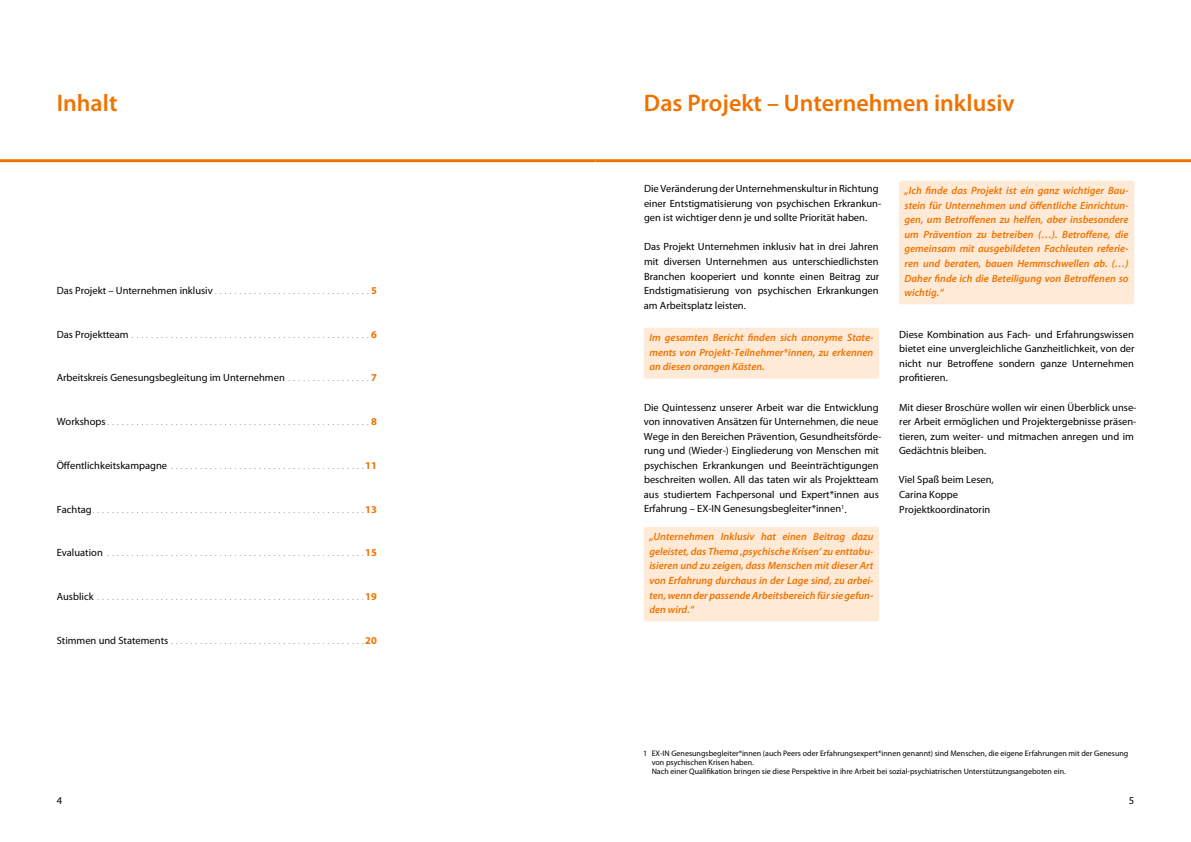
<style>
.page{position:relative;width:1191px;height:842px;background:#fff}
.page>*{position:absolute;margin:0;border:0;box-sizing:border-box;transform-origin:0 0}
.t1{font:600 24px "Myriad Pro";color:#f07200}
.t2{font:10.5px/14.6px "Myriad Pro";color:#000}
.t3{font:italic 600 10.5px/14.6px "Myriad Pro";color:#f07200;text-align:justify}
.t4{font:700 10.5px "Myriad Pro";color:#f07200}
.t5{font:8px/9px "Myriad Pro";color:#000}
.t6{font:300 8px "Myriad Pro";color:#000}
.s1{font-weight:400;font-size:10.5px}
.s2{font-weight:700;font-size:10.5px;color:#f07200}
</style>
<div class="page">
<hr style="left:0;top:159px;width:595px;height:3px;background:#f07200">
<hr style="left:595px;top:159px;width:596px;height:3px;background:#f07200">
<div style="left:643px;top:527px;width:236px;height:94px;background:#feead7;border-radius:3px"></div>
<div style="left:899px;top:181px;width:235px;height:123px;background:#feead7;border-radius:3px"></div>
<div style="left:643px;top:328px;width:236px;height:51px;background:#feead7;border-radius:3px"></div>
<h1 class="t1" style="left:57px;top:88px;width:62px">Inhalt</h1>
<p class="t2" style="left:57px;top:283px;width:158px">Das Projekt – Unternehmen inklusiv</p>
<p class="t4" style="left:371px;top:284px;width:7px">5</p>
<p class="t2" style="left:57px;top:327px;width:73px">Das Projektteam</p>
<p class="t4" style="left:371px;top:327px;width:7px">6</p>
<p class="t2" style="left:57px;top:370px;width:230px">Arbeitskreis Genesungsbegleitung im Unternehmen</p>
<p class="t4" style="left:371px;top:371px;width:7px">7</p>
<p class="t2" style="left:57px;top:414px;width:50px">Workshops</p>
<p class="t4" style="left:371px;top:415px;width:7px">8</p>
<p class="t2" style="left:57px;top:458px;width:112px">Öffentlichkeitskampagne</p>
<p class="t4" style="left:365px;top:458px;width:13px">11</p>
<p class="t6" style="left:57px;top:505px;width:321px"><span class="s1">Fachtag</span> . . . . . . . . . . . . . . . . . . . . . . . . . . . . . . . . . . . . . . . . . . . . . . . . . . . . . . . . <span class="s2">13</span></p>
<p class="t2" style="left:57px;top:545px;width:48px">Evaluation</p>
<p class="t4" style="left:365px;top:546px;width:13px">15</p>
<p class="t2" style="left:57px;top:589px;width:38px">Ausblick</p>
<p class="t4" style="left:365px;top:589px;width:13px">19</p>
<p class="t2" style="left:57px;top:632px;width:113px">Stimmen und Statements</p>
<p class="t4" style="left:365px;top:633px;width:13px">20</p>
<h1 class="t1" style="left:644px;top:88px;width:372px">Das Projekt – Unternehmen inklusiv</h1>
<p class="t2" style="left:644px;top:181px;width:239px">Die Veränderung der Unternehmenskultur in Richtung einer Entstigmatisierung von psychischen Erkrankun&shy;gen ist wichtiger denn je und sollte Priorität haben.</p>
<p class="t2" style="left:644px;top:239px;width:237px;text-align:justify">Das Projekt Unternehmen inklusiv hat in drei Jahren mit diversen Unternehmen aus unterschiedlichsten Branchen kooperiert und konnte einen Beitrag zur Endstigmatisierung von psychischen Erkrankungen am Arbeitsplatz leisten.</p>
<p class="t3" style="left:649px;top:330px;width:225px">Im gesamten Bericht finden sich anonyme State&shy;ments von Projekt-Teilnehmer*innen, zu erkennen an diesen orangen Kästen.</p>
<p class="t2" style="left:644px;top:400px;width:239px">Die Quintessenz unserer Arbeit war die Entwicklung von innovativen Ansätzen für Unternehmen, die neue Wege in den Bereichen Prävention, Gesundheitsförde&shy;rung und (Wieder-) Eingliederung von Menschen mit psychischen Erkrankungen und Beeinträchtigungen beschreiten wollen. All das taten wir als Projektteam aus studiertem Fachpersonal und Expert*innen aus Erfahrung – EX-IN Genesungsbegleiter*innen<sup>1</sup>.</p>
<p class="t3" style="left:649px;top:529px;width:225px">„Unternehmen Inklusiv hat einen Beitrag dazu geleistet, das Thema ‚psychische Krisen‘ zu enttabu&shy;isieren und zu zeigen, dass Menschen mit dieser Art von Erfahrung durchaus in der Lage sind, zu arbei&shy;ten, wenn der passende Arbeitsbereich für sie gefun&shy;den wird.“</p>
<p class="t3" style="left:904px;top:183px;width:225px">„Ich finde das Projekt ist ein ganz wichtiger Bau&shy;stein für Unternehmen und öffentliche Einrichtun&shy;gen, um Betroffenen zu helfen, aber insbesondere um Prävention zu betreiben (…). Betroffene, die gemeinsam mit ausgebildeten Fachleuten referie&shy;ren und beraten, bauen Hemmschwellen ab. (…)<br>Daher finde ich die Beteiligung von Betroffenen so wichtig.“</p>
<p class="t2" style="left:899px;top:327px;width:237px;text-align:justify">Diese Kombination aus Fach- und Erfahrungswissen bietet eine unvergleichliche Ganzheitlichkeit, von der nicht nur Betroffene sondern ganze Unternehmen profitieren.</p>
<p class="t2" style="left:899px;top:400px;width:239px">Mit dieser Broschüre wollen wir einen Überblick unse&shy;rer Arbeit ermöglichen und Projektergebnisse präsen&shy;tieren, zum weiter- und mitmachen anregen und im Gedächtnis bleiben.</p>
<p class="t2" style="left:899px;top:472px;width:96px">Viel Spaß beim Lesen,<br>Carina Koppe<br>Projektkoordinatorin</p>
<p class="t5" style="left:651px;top:748px;width:478px;text-indent:-8px">1 EX-IN Genesungsbegleiter*innen (auch Peers oder Erfahrungsexpert*innen genannt) sind Menschen, die eigene Erfahrungen mit der Genesung von psychischen Krisen haben.<br>Nach einer Qualifikation bringen sie diese Perspektive in ihre Arbeit bei sozial-psychiatrischen Unterstützungsangeboten ein.</p>
<p class="t2" style="left:57px;top:793px;width:7px">4</p>
<p class="t2" style="left:1128px;top:793px;width:7px">5</p>
</div>
